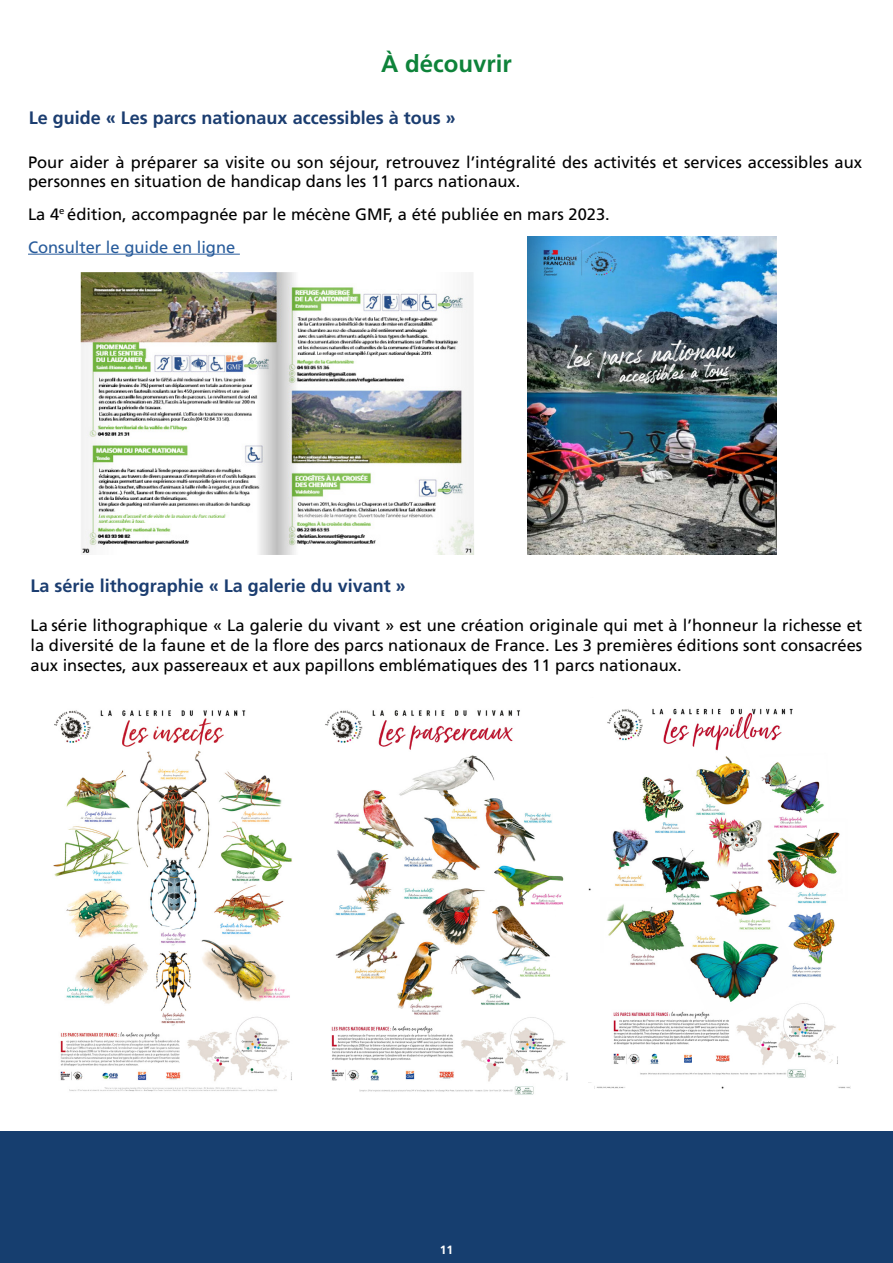
<style>
.page{position:relative;width:893px;height:1263px;background:#fff}
.page>*{position:absolute;margin:0;border:0;box-sizing:border-box;transform-origin:0 0}
.t1{font:700 24px "Frutiger LT Std";color:#0e833a}
.t2{font:700 18px "Frutiger LT Std";color:#1b3d70}
.t3{font:16.5px/19.8px "Frutiger LT Std";color:#000}
.t4{font:700 12px "Frutiger LT Std";color:#fff}
.s1{color:#275b9b}
</style>
<div class="page">
<div style="left:0;top:1131px;width:893px;height:132px;background:#163e6f"></div>
<hr style="left:28px;top:254px;width:212px;height:1px;background:#275b9b">
<img style="left:589px;top:708px;width:262px;height:381px">
<img style="left:325px;top:710px;width:243px;height:385px">
<img style="left:53px;top:710px;width:239px;height:382px">
<img style="left:81px;top:272px;width:393px;height:283px">
<img style="left:527px;top:236px;width:249px;height:319px">
<h1 class="t1" style="left:381px;top:50px;width:132px">À découvrir</h1>
<p class="t2" style="left:29px;top:107px;width:428px">Le guide « Les parcs nationaux accessibles à tous »</p>
<p class="t3" style="left:28px;top:152px;width:836px">Pour aider à préparer sa visite ou son séjour, retrouvez l’intégralité des activités et services accessibles aux personnes en situation de handicap dans les 11 parcs nationaux.</p>
<p class="t3" style="left:28px;top:198px;width:583px;line-height:32.5px">La 4<sup>e</sup> édition, accompagnée par le mécène GMF, a été publiée en mars 2023.<br><span class="s1">Consulter le guide en ligne</span></p>
<p class="t2" style="left:31px;top:575px;width:377px">La série lithographie « La galerie du vivant »</p>
<p class="t3" style="left:31px;top:616px;width:833px;text-align:justify">La série lithographique « La galerie du vivant » est une création originale qui met à l’honneur la richesse et la diversité de la faune et de la flore des parcs nationaux de France. Les 3 premières éditions sont consacrées aux insectes, aux passereaux et aux papillons emblématiques des 11 parcs nationaux.</p>
<p class="t4" style="left:440px;top:1243px;width:15px">11</p>
</div>
